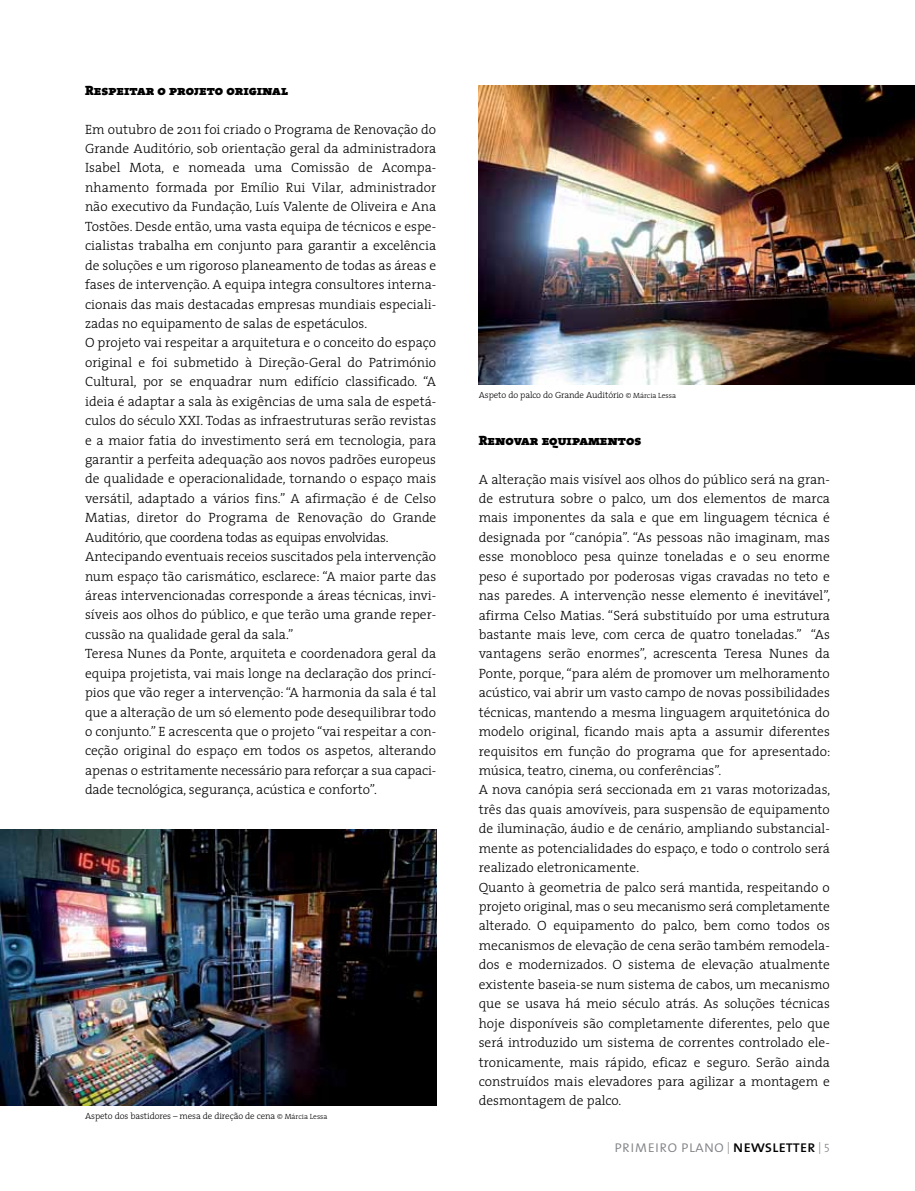
<style>
.page{position:relative;width:915px;height:1191px;background:#fff}
.page>*{position:absolute;margin:0;border:0;box-sizing:border-box;transform-origin:0 0}
.t1{font:16.5px "The Mix Light Caps";letter-spacing:-.01em;color:#808285}
.t2{font:300 13.5px/19.5px "The Serif";color:#000}
.t3{font:13.5px "The Serif Black Caps";color:#000}
.t4{font:300 9px "The Serif";letter-spacing:-.01em;color:#000}
.s1{font-size:7.5px}
.s2{font-family:"The Serif Light Caps";font-size:12px}
.s3{font-family:"The Mix Caps";color:#000}
</style>
<div class="page">
<img style="left:478px;top:85px;width:436px;height:299px">
<img style="left:0;top:829px;width:436px;height:277px">
<p class="t3" style="left:85px;top:79px;width:204px">Respeitar o projeto original</p>
<p class="t2" style="left:85px;top:119px;width:352px">Em outubro de 2011 foi criado o Programa de Renovação do Grande Auditório, sob orientação geral da administradora Isabel Mota, e nomeada uma Comissão de Acompa&shy;nhamento formada por Emílio Rui Vilar, administrador não executivo da Fundação, Luís Valente de Oliveira e Ana Tostões. Desde então, uma vasta equipa de técnicos e espe‑ cialistas trabalha em conjunto para garantir a excelência de soluções e um rigoroso planeamento de todas as áreas e fases de intervenção. A equipa integra consultores interna‑ cionais das mais destacadas empresas mundiais especiali‑ zadas no equipamento de salas de espetáculos.<br>O projeto vai respeitar a arquitetura e o conceito do espaço original e foi submetido à Direção-Geral do Património Cultural, por se enquadrar num edifício classificado. “A ideia é adaptar a sala às exigências de uma sala de espetá‑ culos do século XXI. Todas as infraestruturas serão revistas e a maior fatia do investimento será em tecnologia, para garantir a perfeita adequação aos novos padrões europeus de qualidade e operacionalidade, tornando o espaço mais versátil, adaptado a vários fins.” A afirmação é de Celso Matias, diretor do Programa de Renovação do Grande Auditório, que coordena todas as equipas envolvidas.<br>Antecipando eventuais receios suscitados pela intervenção num espaço tão carismático, esclarece: “A maior parte das áreas intervencionadas corresponde a áreas técnicas, invi‑ síveis aos olhos do público, e que terão uma grande reper‑ cussão na qualidade geral da sala.”<br>Teresa Nunes da Ponte, arquiteta e coordenadora geral da equipa projetista, vai mais longe na declaração dos princí‑ pios que vão reger a intervenção: “A harmonia da sala é tal que a alteração de um só elemento pode desequilibrar todo o conjunto.” E acrescenta que o projeto “vai respeitar a con‑ ceção original do espaço em todos os aspetos, alterando apenas o estritamente necessário para reforçar a sua capaci‑ dade tecnológica, segurança, acústica e conforto”.</p>
<p class="t4" style="left:85px;top:1108px;width:244px">Aspeto dos bastidores – mesa de direção de cena <span class="s1">© Márcia Lessa</span></p>
<p class="t4" style="left:478px;top:387px;width:199px">Aspeto do palco do Grande Auditório <span class="s1">© Márcia Lessa</span></p>
<p class="t3" style="left:478px;top:428px;width:164px">Renovar equipamentos</p>
<p class="t2" style="left:478px;top:469px;width:353px">A alteração mais visível aos olhos do público será na gran‑ de estrutura sobre o palco, um dos elementos de marca mais imponentes da sala e que em linguagem técnica é designada por “canópia”. “As pessoas não imaginam, mas esse monobloco pesa quinze toneladas e o seu enorme peso é suportado por poderosas vigas cravadas no teto e nas paredes. A intervenção nesse elemento é inevitável”, afirma Celso Matias. “Será substituído por uma estrutura bastante mais leve, com cerca de quatro toneladas.” “As vantagens serão enormes”, acrescenta Teresa Nunes da Ponte, porque, “para além de promover um melhoramento acústico, vai abrir um vasto campo de novas possibilidades técnicas, mantendo a mesma linguagem arquitetónica do modelo original, ficando mais apta a assumir diferentes requisitos em função do programa que for apresentado: música, teatro, cinema, ou conferências”.<br>A nova canópia será seccionada em 21 varas motorizadas, três das quais amovíveis, para suspensão de equipamento de iluminação, áudio e de cenário, ampliando substancial‑ mente as potencialidades do espaço, e todo o controlo será realizado eletronicamente.<br>Quanto à geometria de palco será mantida, respeitando o projeto original, mas o seu mecanismo será completamente alterado. O equipamento do palco, bem como todos os mecanismos de elevação de cena serão também remodela‑ dos e modernizados. O sistema de elevação atualmente existente baseia-se num sistema de cabos, um mecanismo que se usava há meio século atrás. As soluções técnicas hoje disponíveis são completamente diferentes, pelo que será introduzido um sistema de correntes controlado ele‑ tronicamente, mais rápido, eficaz e seguro. Serão ainda construídos mais elevadores para agilizar a montagem e desmontagem de palco.</p>
<p class="t1" style="left:614px;top:1132px;width:217px">primeiro plano <span class="s2">|</span> <span class="s3">newsletter</span> <span class="s2">| 5</span></p>
</div>
